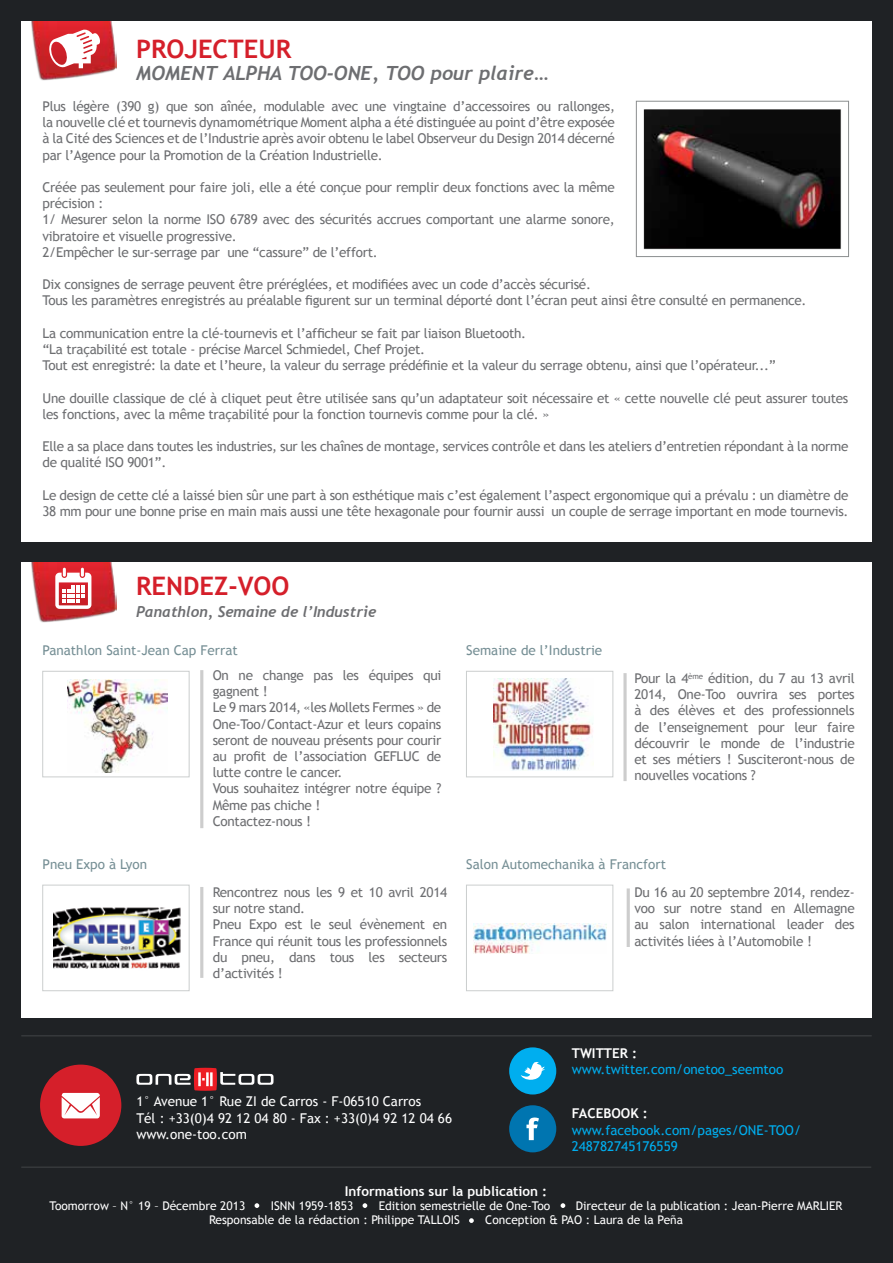
<style>
.page{position:relative;width:893px;height:1263px;background:#1f2225}
.page>*{position:absolute;margin:0;border:0;box-sizing:border-box;transform-origin:0 0}
.t1{font:700 25.5px "Trebuchet MS";color:#d51f2a}
.t2{font:italic 700 19.5px "Trebuchet";color:#6d6e71}
.t3{font:italic 700 15px "Trebuchet";color:#6d6e71}
.t4{font:13.5px/16.2px "Trebuchet MS";letter-spacing:-.02em;color:#6d6e71}
.t5{font:13.5px/16.2px "Trebuchet MS";color:#fff}
.t6{font:13.5px "Trebuchet MS";color:#768f95}
.t7{font:13.5px/16.2px "Trebuchet MS";color:#00aeef}
.t8{font:700 13.5px "Trebuchet MS";color:#fff}
.t9{font:12px "Trebuchet MS";color:#fff}
</style>
<div class="page">
<div style="left:21px;top:563px;width:851px;height:455px;background:#fff"></div>
<img style="left:32px;top:563px;width:84px;height:59px">
<img style="left:67px;top:679px;width:101px;height:93px">
<div style="left:43px;top:671px;width:146px;height:106px;border:1px solid #cbcece"></div>
<img style="left:53px;top:907px;width:128px;height:62px">
<div style="left:43px;top:885px;width:146px;height:106px;border:1px solid #cbcece"></div>
<img style="left:493px;top:678px;width:100px;height:92px">
<div style="left:466px;top:671px;width:147px;height:106px;border:1px solid #cbcece"></div>
<img style="left:474px;top:923px;width:133px;height:31px">
<div style="left:466px;top:885px;width:147px;height:106px;border:1px solid #cbcece"></div>
<div style="left:21px;top:21px;width:851px;height:520px;background:#fff"></div>
<img style="left:32px;top:21px;width:84px;height:60px">
<svg style="left:635px;top:100px;width:214px;height:157px"></svg>
<div style="left:636px;top:101px;width:213px;height:156px;border:1px solid #8b8e8f"></div>
<svg style="left:55px;top:568px;width:36px;height:41px"></svg>
<svg style="left:48px;top:29px;width:52px;height:40px"></svg>
<hr style="left:21px;top:1166px;width:850px;height:2px;background:#fff">
<hr style="left:21px;top:1035px;width:851px;height:1px;background:#fff">
<div style="left:509px;top:1105px;width:47px;height:47px;background:#0075b0;border-radius:50%"></div>
<svg style="left:526px;top:1117px;width:13px;height:23px"></svg>
<div style="left:40px;top:1064px;width:81px;height:82px;background:#d51f2a;border-radius:50%"></div>
<svg style="left:62px;top:1093px;width:38px;height:25px"></svg>
<div style="left:509px;top:1047px;width:47px;height:47px;background:#00aeef;border-radius:50%"></div>
<svg style="left:521px;top:1062px;width:24px;height:18px"></svg>
<svg style="left:136px;top:1068px;width:138px;height:23px"></svg>
<hr style="left:206px;top:1072px;width:3px;height:14px;background:#fff">
<hr style="left:210px;top:1072px;width:3px;height:14px;background:#fff">
<svg style="left:255px;top:1203px;width:4px;height:5px"></svg>
<svg style="left:363px;top:1203px;width:4px;height:5px"></svg>
<svg style="left:469px;top:1218px;width:5px;height:5px"></svg>
<svg style="left:561px;top:1203px;width:4px;height:5px"></svg>
<img style="left:645px;top:110px;width:195px;height:137px">
<hr style="left:200px;top:670px;width:3px;height:158px;background:#000">
<hr style="left:200px;top:887px;width:3px;height:91px;background:#000">
<hr style="left:627px;top:888px;width:3px;height:59px;background:#000">
<hr style="left:623px;top:673px;width:4px;height:108px;background:#d9d9d9">
<h1 class="t1" style="left:136px;top:33px;width:157px">PROJECTEUR</h1>
<h2 class="t2" style="left:136px;top:62px;width:414px">MOMENT ALPHA TOO-ONE, TOO pour plaire…</h2>
<p class="t4" style="left:43px;top:98px;width:574px;text-align:justify">Plus légère (390 g) que son aînée, modulable avec une vingtaine d’accessoires ou rallonges, la nouvelle clé et tournevis dynamométrique Moment alpha a été distinguée au point d’être exposée à la Cité des Sciences et de l’Industrie après avoir obtenu le label Observeur du Design 2014 décerné par l’Agence pour la Promotion de la Création Industrielle.</p>
<p class="t4" style="left:43px;top:179px;width:574px">Créée pas seulement pour faire joli, elle a été conçue pour remplir deux fonctions avec la même précision :<br>1/ Mesurer selon la norme ISO 6789 avec des sécurités accrues comportant une alarme sonore, vibratoire et visuelle progressive.<br>2/Empêcher le sur-serrage par une “cassure” de l’effort.</p>
<p class="t4" style="left:43px;top:276px;width:765px">Dix consignes de serrage peuvent être préréglées, et modifiées avec un code d’accès sécurisé.<br>Tous les paramètres enregistrés au préalable figurent sur un terminal déporté dont l’écran peut ainsi être consulté en permanence.</p>
<p class="t4" style="left:43px;top:325px;width:735px">La communication entre la clé-tournevis et l’afficheur se fait par liaison Bluetooth.<br>“La traçabilité est totale - précise Marcel Schmiedel, Chef Projet.<br>Tout est enregistré: la date et l’heure, la valeur du serrage prédéfinie et la valeur du serrage obtenu, ainsi que l’opérateur...”</p>
<p class="t4" style="left:43px;top:390px;width:807px">Une douille classique de clé à cliquet peut être utilisée sans qu’un adaptateur soit nécessaire et « cette nouvelle clé peut assurer toutes les fonctions, avec la même traçabilité pour la fonction tournevis comme pour la clé. »</p>
<p class="t4" style="left:43px;top:438px;width:807px">Elle a sa place dans toutes les industries, sur les chaînes de montage, services contrôle et dans les ateliers d’entretien répondant à la norme de qualité ISO 9001”.</p>
<p class="t4" style="left:43px;top:487px;width:807px">Le design de cette clé a laissé bien sûr une part à son esthétique mais c’est également l’aspect ergonomique qui a prévalu : un diamètre de<br>38 mm pour une bonne prise en main mais aussi une tête hexagonale pour fournir aussi un couple de serrage important en mode tournevis.</p>
<h1 class="t1" style="left:136px;top:570px;width:155px">RENDEZ-VOO</h1>
<p class="t3" style="left:136px;top:603px;width:242px">Panathlon, Semaine de l’Industrie</p>
<p class="t6" style="left:43px;top:642px;width:197px">Panathlon Saint-Jean Cap Ferrat</p>
<p class="t6" style="left:43px;top:856px;width:106px">Pneu Expo à Lyon</p>
<p class="t4" style="left:213px;top:667px;width:230px">On ne change pas les équipes qui gagnent !<br>Le 9 mars 2014, «les Mollets Fermes » de<br>One-Too/Contact-Azur et leurs copains seront de nouveau présents pour courir au profit de l’association GEFLUC de lutte contre le cancer.<br>Vous souhaitez intégrer notre équipe ?<br>Même pas chiche !<br>Contactez-nous !</p>
<p class="t4" style="left:213px;top:884px;width:236px">Rencontrez nous les 9 et 10 avril 2014 sur notre stand.<br>Pneu Expo est le seul évènement en<br>France qui réunit tous les professionnels du pneu, dans tous les secteurs d’activités !</p>
<p class="t6" style="left:466px;top:642px;width:137px">Semaine de l’Industrie</p>
<p class="t4" style="left:634px;top:670px;width:222px;text-align:justify">Pour la 4<sup>ème</sup> édition, du 7 au 13 avril 2014, One-Too ouvrira ses portes à des élèves et des professionnels de l’enseignement pour leur faire découvrir le monde de l’industrie et ses métiers ! Susciteront-nous de nouvelles vocations ?</p>
<p class="t6" style="left:466px;top:856px;width:201px">Salon Automechanika à Francfort</p>
<p class="t4" style="left:634px;top:884px;width:222px;text-align:justify">Du 16 au 20 septembre 2014, rendez&shy;voo sur notre stand en Allemagne au salon international leader des activités liées à l’Automobile !</p>
<p class="t5" style="left:136px;top:1094px;width:317px">1° Avenue 1° Rue ZI de Carros - F-06510 Carros<br>Tél : +33(0)4 92 12 04 80 - Fax : +33(0)4 92 12 04 66 www.one-too.com</p>
<p class="t8" style="left:572px;top:1045px;width:67px">TWITTER :</p>
<p class="t7" style="left:572px;top:1061px;width:213px">www.twitter.com/onetoo_seemtoo</p>
<p class="t8" style="left:572px;top:1105px;width:77px">FACEBOOK :</p>
<p class="t7" style="left:572px;top:1122px;width:231px">www.facebook.com/pages/ONE-TOO/<br>248782745176559</p>
<p class="t8" style="left:345px;top:1182px;width:204px">INFORMATIONS SUR LA PUBLICATION :</p>
<p class="t9" style="left:50px;top:1199px;width:197px">Toomorrow – N° 19 – Décembre 2013</p>
<p class="t9" style="left:271px;top:1199px;width:84px">ISNN 1959-1853</p>
<p class="t9" style="left:379px;top:1199px;width:173px">Edition semestrielle de One-Too</p>
<p class="t9" style="left:576px;top:1199px;width:268px">Directeur de la publication : Jean-Pierre MARLIER</p>
<p class="t9" style="left:209px;top:1213px;width:252px">Responsable de la rédaction : Philippe TALLOIS</p>
<p class="t9" style="left:485px;top:1213px;width:199px">Conception &amp; PAO : Laura de la Peña</p>
</div>
